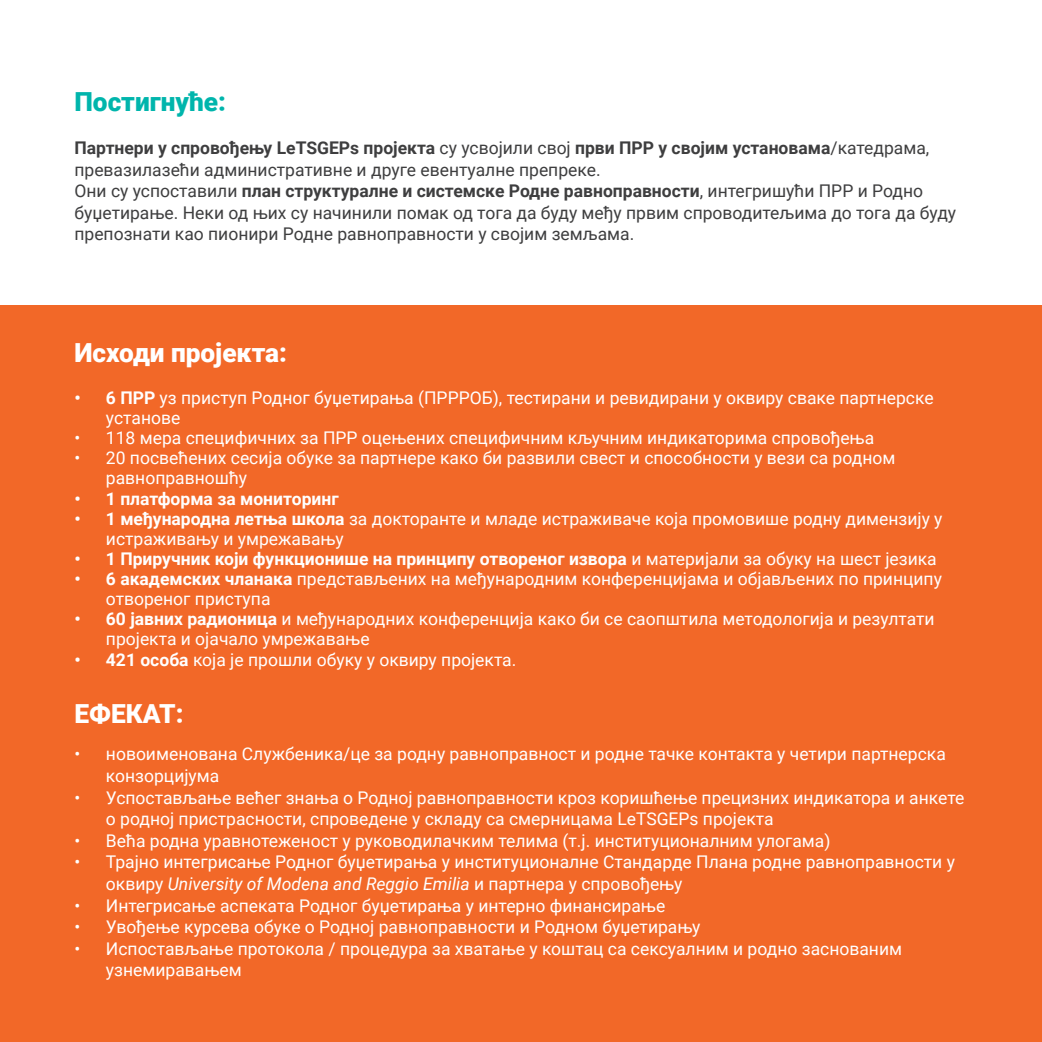
<style>
.page{position:relative;width:1042px;height:1042px;background:#fff}
.page>*{position:absolute;margin:0;border:0;box-sizing:border-box;transform-origin:0 0}
.Normal_wrd_2{font:900 26.25px "Roboto";color:#fff}
.Normal_wrd_2-2{font:900 26.25px "Roboto";color:#00b5ac}
.t1{font:17.5px/20.1px "Roboto";color:#fff}
.Normal_wrd_2-3{font:17.5px/21.5px "Roboto";color:#3e3e3f}
.t2{font:700 17.5px "Roboto";color:#fff}
.s1{font-weight:700}
.s2{font-weight:400}
.s3{font-style:italic}
</style>
<div class="page">
<div style="left:0;top:305px;width:1042px;height:737px;background:#f26828"></div>
<p class="Normal_wrd_2-2" style="left:74px;top:83px;width:153px">Постигнуће:</p>
<p class="Normal_wrd_2-3" style="left:74px;top:136px;width:856px"><span class="s1">Партнери у спровођењу LeTSGEPs пројекта</span> су усвојили свој <span class="s1">први ПРР у својим установама</span>/катедрама, превазилазећи административне и друге евентуалне препреке.</p>
<p class="Normal_wrd_2-3" style="left:74px;top:180px;width:883px">Они су успоставили <span class="s1">план структуралне и системске Родне равноправности</span>, интегришући ПРР и Родно буџетирање. Неки од њих су начинили помак од тога да буду међу првим спроводитељима до тога да буду препознати као пионири Родне равноправности у својим земљама.</p>
<p class="Normal_wrd_2" style="left:74px;top:334px;width:214px">Исходи пројекта:</p>
<p class="t1" style="left:106px;top:387px;width:829px;text-indent:-32px"><span class="s1">• 6 ПРР</span> уз приступ Родног буџетирања (ПРРРОБ), тестирани и ревидирани у оквиру сваке партнерске установе</p>
<p class="t1" style="left:74px;top:427px;width:801px">• 118 мера специфичних за ПРР оцењених специфичним кључним индикаторима спровођења</p>
<p class="t1" style="left:106px;top:447px;width:791px;text-indent:-32px">• 20 посвећених сесија обуке за партнере како би развили свест и способности у вези са родном равноправношћу</p>
<p class="t2" style="left:74px;top:486px;width:266px">• 1 платформа за мониторинг</p>
<p class="t1" style="left:106px;top:508px;width:838px;text-indent:-32px"><span class="s1">• 1 међународна летња школа</span> за докторанте и младе истраживаче која промовише родну димензију у истраживању и умрежавању</p>
<p class="t2" style="left:74px;top:546px;width:864px">• 1 Приручник који функционише на принципу отвореног извора <span class="s2">и материјали за обуку на шест језика</span></p>
<p class="t1" style="left:106px;top:568px;width:837px;text-indent:-32px"><span class="s1">• 6 академских чланака</span> представљених на међународним конференцијама и објављених по принципу отвореног приступа</p>
<p class="t1" style="left:106px;top:608px;width:830px;text-indent:-32px"><span class="s1">• 60 јавних радионица</span> и међународних конференција како би се саопштила методологија и резултати пројекта и ојачало умрежавање</p>
<p class="t1" style="left:74px;top:648px;width:443px"><span class="s1">• 421 особа</span> која је прошли обуку у оквиру пројекта.</p>
<p class="Normal_wrd_2" style="left:74px;top:696px;width:111px">ЕФЕКАТ:</p>
<p class="t1" style="left:106px;top:742px;width:841px;line-height:21.5px;text-indent:-32px">• новоименована Службеника/це за родну равноправност и родне тачке контакта у четири партнерска конзорцијума</p>
<p class="t1" style="left:106px;top:786px;width:860px;line-height:21.5px;text-indent:-32px">• Успостављање већег знања о Родној равноправности кроз коришћење прецизних индикатора и анкете о родној пристрасности, спроведене у складу са смерницама LeTSGEPs пројекта</p>
<p class="t1" style="left:74px;top:830px;width:757px">• Већа родна уравнотеженост у руководилачким телима (т.ј. институционалним улогама)</p>
<p class="t1" style="left:106px;top:851px;width:850px;line-height:21.5px;text-indent:-32px">• Трајно интегрисање Родног буџетирања у институционалне Стандарде Плана родне равноправности у оквиру <span class="s3">University of Modena and Reggio Emilia</span> и партнера у спровођењу</p>
<p class="t1" style="left:74px;top:894px;width:592px">• Интегрисање аспеката Родног буџетирања у интерно финансирање</p>
<p class="t1" style="left:74px;top:916px;width:627px">• Увођење курсева обуке о Родној равноправности и Родном буџетирању</p>
<p class="t1" style="left:106px;top:937px;width:798px;line-height:21.5px;text-indent:-32px">• Испостављање протокола / процедура за хватање у коштац са сексуалним и родно заснованим узнемиравањем</p>
</div>
